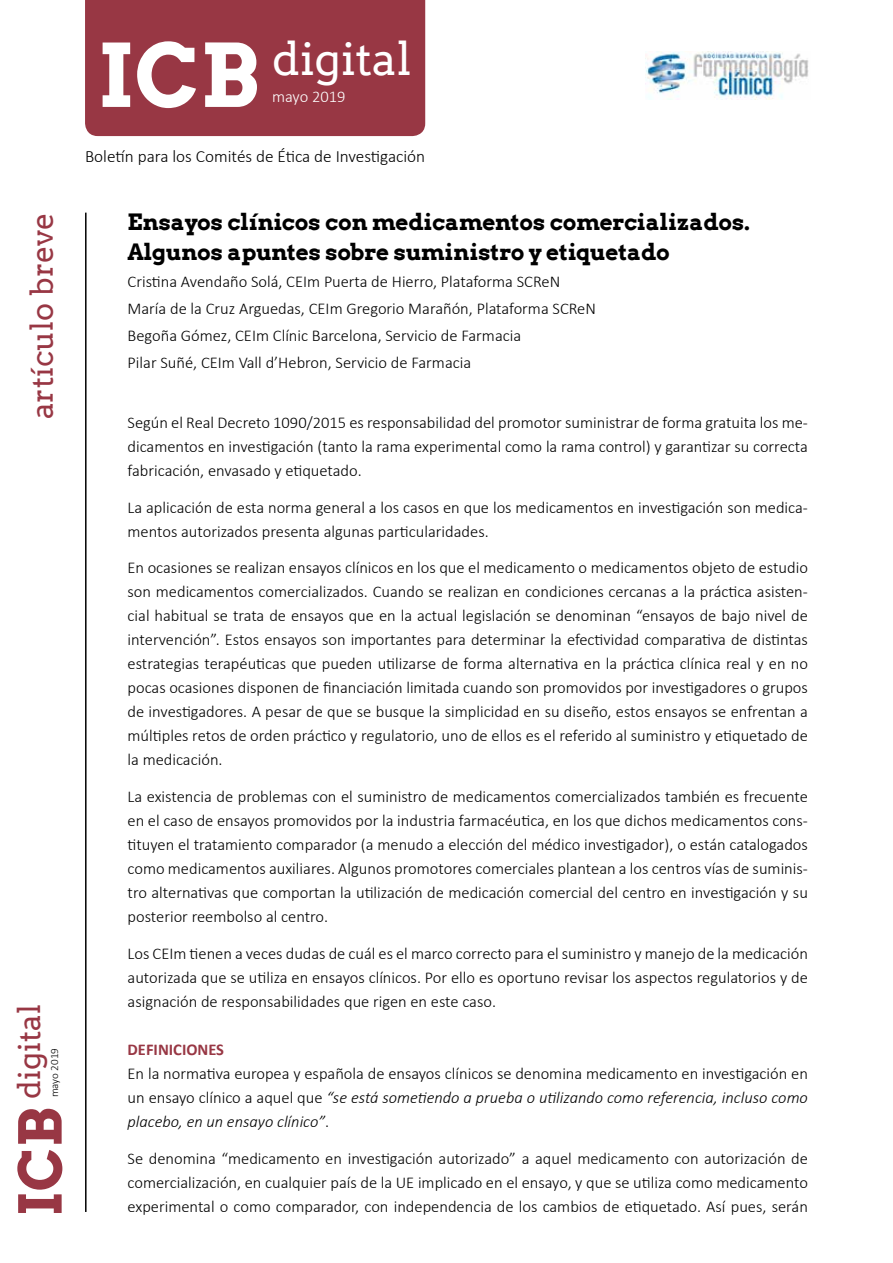
<style>
.page{position:relative;width:893px;height:1263px;background:#fff}
.page>*{position:absolute;margin:0;border:0;box-sizing:border-box;transform-origin:0 0}
.t1{font:700 87px "Arvo";color:#fff}
.t2{font:45px "Arvo";color:#fff}
.t3{font:30.3px "Arvo";color:#983744}
.t4{font:700 22.5px/30px "Arvo";color:#000}
.t5{font:300 17.25px "Calibri";color:#000}
.t6{font:300 16.5px/24px "Calibri";color:#000;text-align:justify}
.t7{font:700 16.5px "Calibri";color:#983744}
.t8{font:300 16.5px "Calibri";color:#fff}
.t9{font:300 11.1px "Calibri";color:#000}
.s1{font-style:italic}
.s2{font-weight:700;font-size:58.8px}
</style>
<div class="page">
<hr style="left:85px;top:213px;width:2px;height:999px;background:#000">
<div style="left:85px;top:0;width:340px;height:136px;background:#983744"></div>
<img style="left:645px;top:51px;width:164px;height:48px">
<h1 class="t1" style="left:98px;top:26px;width:163px">ICB</h1>
<h2 class="t2" style="left:272px;top:33px;width:141px">digital</h2>
<p class="t8" style="left:272px;top:86px;width:75px">mayo 2019</p>
<p class="t5" style="left:85px;top:145px;width:342px">Boletín para los Comités de Ética de Investigación</p>
<h3 class="t3" style="left:25px;top:419px;width:208px;rotate:-90deg">artículo breve</h3>
<h3 class="t4" style="left:128px;top:207px;width:624px">Ensayos clínicos con medicamentos comercializados.<br>Algunos apuntes sobre suministro y etiquetado</h3>
<p class="t6" style="left:128px;top:268px;width:470px;line-height:27px;text-align:left">Cristina Avendaño Solá, CEIm Puerta de Hierro, Plataforma SCReN María de la Cruz Arguedas, CEIm Gregorio Marañón, Plataforma SCReN Begoña Gómez, CEIm Clínic Barcelona, Servicio de Farmacia<br>Pilar Suñé, CEIm Vall d’Hebron, Servicio de Farmacia</p>
<p class="t6" style="left:128px;top:410px;width:682px">Según el Real Decreto 1090/2015 es responsabilidad del promotor suministrar de forma gratuita los me&shy;dicamentos en investigación (tanto la rama experimental como la rama control) y garantizar su correcta fabricación, envasado y etiquetado.</p>
<p class="t6" style="left:128px;top:495px;width:682px">La aplicación de esta norma general a los casos en que los medicamentos en investigación son medica&shy;mentos autorizados presenta algunas particularidades.</p>
<p class="t6" style="left:128px;top:556px;width:682px">En ocasiones se realizan ensayos clínicos en los que el medicamento o medicamentos objeto de estudio son medicamentos comercializados. Cuando se realizan en condiciones cercanas a la práctica asisten&shy;cial habitual se trata de ensayos que en la actual legislación se denominan “ensayos de bajo nivel de intervención”. Estos ensayos son importantes para determinar la efectividad comparativa de distintas estrategias terapéuticas que pueden utilizarse de forma alternativa en la práctica clínica real y en no pocas ocasiones disponen de financiación limitada cuando son promovidos por investigadores o grupos de investigadores. A pesar de que se busque la simplicidad en su diseño, estos ensayos se enfrentan a múltiples retos de orden práctico y regulatorio, uno de ellos es el referido al suministro y etiquetado de la medicación.</p>
<p class="t6" style="left:128px;top:784px;width:682px">La existencia de problemas con el suministro de medicamentos comercializados también es frecuente en el caso de ensayos promovidos por la industria farmacéutica, en los que dichos medicamentos cons&shy;tituyen el tratamiento comparador (a menudo a elección del médico investigador), o están catalogados como medicamentos auxiliares. Algunos promotores comerciales plantean a los centros vías de suminis&shy;tro alternativas que comportan la utilización de medicación comercial del centro en investigación y su posterior reembolso al centro.</p>
<p class="t6" style="left:128px;top:941px;width:682px">Los CEIm tienen a veces dudas de cuál es el marco correcto para el suministro y manejo de la medicación autorizada que se utiliza en ensayos clínicos. Por ello es oportuno revisar los aspectos regulatorios y de asignación de responsabilidades que rigen en este caso.</p>
<p class="t7" style="left:128px;top:1039px;width:98px">DEFINICIONES</p>
<p class="t6" style="left:128px;top:1061px;width:682px">En la normativa europea y española de ensayos clínicos se denomina medicamento en investigación en un ensayo clínico a aquel que <span class="s1">“se está sometiendo a prueba o utilizando como referencia, incluso como placebo, en un ensayo clínico”</span>.</p>
<p class="t6" style="left:128px;top:1146px;width:682px">Se denomina “medicamento en investigación autorizado” a aquel medicamento con autorización de comercialización, en cualquier país de la UE implicado en el ensayo, y que se utiliza como medicamento experimental o como comparador, con independencia de los cambios de etiquetado. Así pues, serán</p>
<h3 class="t3" style="left:12px;top:1216px;width:213px;rotate:-90deg"><span class="s2">ICB</span> digital</h3>
<p class="t9" style="left:48px;top:1097px;width:51px;rotate:-90deg">mayo 2019</p>
</div>
